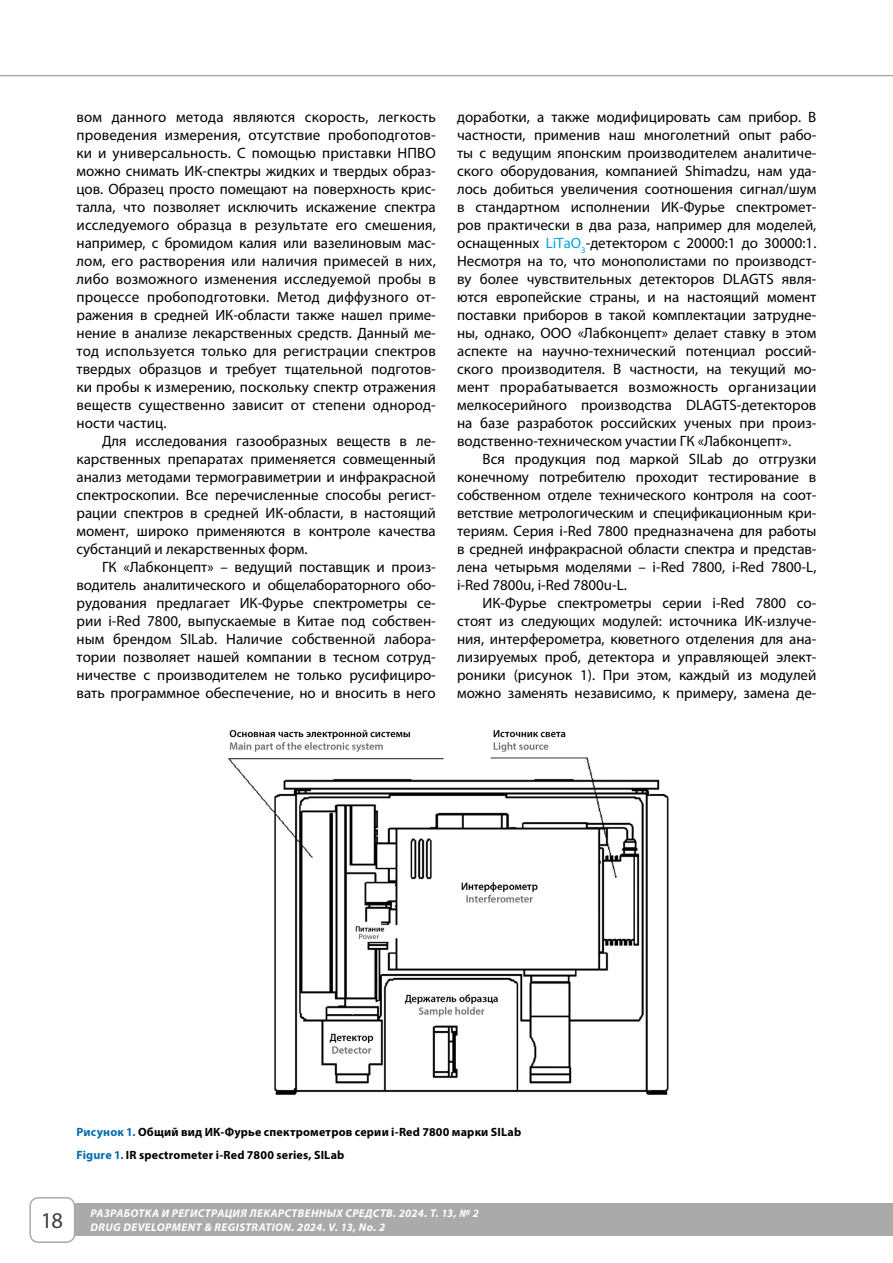
<style>
.page{position:relative;width:893px;height:1263px;background:#fff}
.page>*{position:absolute;margin:0;border:0;box-sizing:border-box;transform-origin:0 0}
.t1{font:22.5px "Myriad Pro";color:#3c3c3b}
.t2{font:15px/18px "Myriad Pro";color:#000;text-align:justify}
.t3{font:700 12px/23px "Myriad Pro";letter-spacing:.015em;color:#000}
.t4{font:italic 700 11.25px/13.5px "Myriad Pro";letter-spacing:.03em;color:#fff}
.s1{color:#009fe3}
.s2{color:#006cac}
</style>
<div class="page">
<div style="left:29px;top:1197px;width:46px;height:46px;border:2px solid #aaa;border-radius:9px"></div>
<div style="left:74px;top:1203px;width:819px;height:33px;background:#aaa"></div>
<hr style="left:0;top:75px;width:893px;height:1px;background:#aaa">
<img style="left:228px;top:729px;width:441px;height:366px">
<p class="t2" style="left:77px;top:108px;width:361px">вом данного метода являются скорость, легкость проведения измерения, отсутствие пробоподготов&shy;ки и универсальность. С помощью приставки НПВО можно снимать ИК-спектры жидких и твердых образ&shy;цов. Образец просто помещают на поверхность крис&shy;талла, что позволяет исключить искажение спектра исследуемого образца в результате его смешения, например, с бромидом калия или вазелиновым мас&shy;лом, его растворения или наличия примесей в них, либо возможного изменения исследуемой пробы в процессе пробоподготовки. Метод диффузного от&shy;ражения в средней ИК-области также нашел приме&shy;нение в анализе лекарственных средств. Данный ме&shy;тод используется только для регистрации спектров твердых образцов и требует тщательной подготов&shy;ки пробы к измерению, поскольку спектр отражения веществ существенно зависит от степени однород&shy;ности частиц.</p>
<p class="t2" style="left:77px;top:432px;width:361px;text-indent:26px">Для исследования газообразных веществ в ле&shy;карственных препаратах применяется совмещенный анализ методами термогравиметрии и инфракрасной спектроскопии. Все перечисленные способы регист&shy;рации спектров в средней ИК-области, в настоящий момент, широко применяются в контроле качества субстанций и лекарственных форм.</p>
<p class="t2" style="left:77px;top:558px;width:361px;text-indent:26px">ГК «Лабконцепт» – ведущий поставщик и произ&shy;водитель аналитического и общелабораторного обо&shy;рудования предлагает ИК-Фурье спектрометры се&shy;рии i-Red 7800, выпускаемые в Китае под собствен&shy;ным брендом SILab. Наличие собственной лабора&shy;тории позволяет нашей компании в тесном сотруд&shy;ничестве с производителем не только русифициро&shy;вать программное обеспечение, но и вносить в него</p>
<p class="t2" style="left:457px;top:108px;width:361px">доработки, а также модифицировать сам прибор. В частности, применив наш многолетний опыт рабо&shy;ты с ведущим японским производителем аналитиче&shy;ского оборудования, компанией Shimadzu, нам уда&shy;лось добиться увеличения соотношения сигнал/шум в стандартном исполнении ИК-Фурье спектромет&shy;ров практически в два раза, например для моделей, оснащенных <span class="s1">LiTaO</span><sub>3</sub>-детектором с 20000:1 до 30000:1.<br>Несмотря на то, что монополистами по производст&shy;ву более чувствительных детекторов DLAGTS явля&shy;ются европейские страны, и на настоящий момент поставки приборов в такой комплектации затрудне&shy;ны, однако, ООО «Лабконцепт» делает ставку в этом аспекте на научно-технический потенциал россий&shy;ского производителя. В частности, на текущий мо&shy;мент прорабатывается возможность организации мелкосерийного производства DLAGTS-детекторов на базе разработок российских ученых при произ&shy;водственно-техническом участии ГК «Лабконцепт».</p>
<p class="t2" style="left:457px;top:450px;width:361px;text-indent:26px">Вся продукция под маркой SILab до отгрузки конечному потребителю проходит тестирование в собственном отделе технического контроля на соот&shy;ветствие метрологическим и спецификационным кри&shy;териям. Серия i-Red 7800 предназначена для работы в средней инфракрасной области спектра и представ&shy;лена четырьмя моделями – i-Red 7800, i-Red 7800-L, i-Red 7800u, i-Red 7800u-L.</p>
<p class="t2" style="left:457px;top:594px;width:361px;text-indent:26px">ИК-Фурье спектрометры серии i-Red 7800 со&shy;стоят из следующих модулей: источника ИК-излуче&shy;ния, интерферометра, кюветного отделения для ана&shy;лизируемых проб, детектора и управляющей элект&shy;роники (рисунок 1). При этом, каждый из модулей можно заменять независимо, к примеру, замена де-</p>
<p class="t3" style="left:77px;top:1120px;width:446px"><span class="s2">Рисунок 1.</span> Общий вид ИК-Фурье спектрометров серии i-Red 7800 марки SILab<br><span class="s2">Figure 1.</span> IR spectrometer i-Red 7800 series, SILab</p>
<h1 class="t1" style="left:41px;top:1207px;width:24px">18</h1>
<p class="t4" style="left:90px;top:1206px;width:390px">РАЗРАБОТКА И РЕГИСТРАЦИЯ ЛЕКАРСТВЕННЫХ СРЕДСТВ. 2024. Т. 13, № 2<br>DRUG DEVELOPMENT &amp; REGISTRATION. 2024. V. 13, No. 2</p>
</div>
